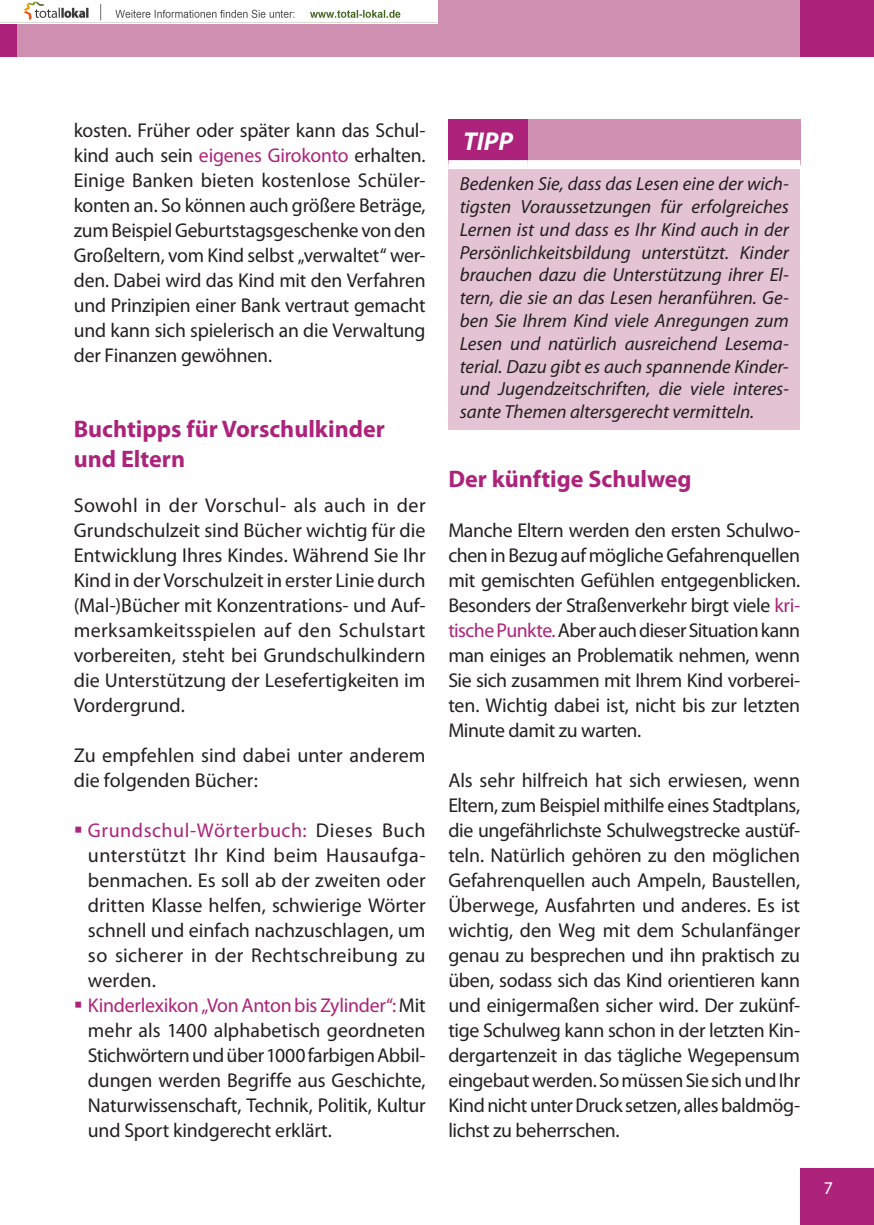
<style>
.page{position:relative;width:874px;height:1225px;background:#fff}
.page>*{position:absolute;margin:0;border:0;box-sizing:border-box;transform-origin:0 0}
.t1{font:italic 700 26px "Myriad Pro";color:#fff}
.t2{font:700 24px/30px "Myriad Pro";color:#ad227a}
.t3{font:20px/25px "Myriad Pro";letter-spacing:-.005em;color:#231f20;text-align:justify}
.t4{font:italic 19px/22.8px "Myriad Pro";color:#231f20;text-align:justify}
.t5{font:18px "Myriad Pro";color:#fff}
.s1{color:#ad227a}
</style>
<div class="page">
<div style="left:799px;top:1168px;width:74px;height:57px;background:#ad227a"></div>
<div style="left:0;top:0;width:17px;height:57px;background:#ad227a"></div>
<div style="left:17px;top:0;width:856px;height:57px;background:#ce8fb0"></div>
<div style="left:799px;top:0;width:74px;height:57px;background:#ad227a"></div>
<div style="left:448px;top:119px;width:79px;height:46px;background:#ad227a"></div>
<div style="left:527px;top:119px;width:272px;height:46px;background:#ce8fb0"></div>
<div style="left:448px;top:165px;width:351px;height:264px;background:#e3c3d4"></div>
<div style="left:448px;top:160px;width:79px;height:9px;background:#fff"></div>
<div style="left:527px;top:160px;width:272px;height:9px;background:#fff"></div>
<img style="left:0;top:0;width:437px;height:23px">
<p class="t3" style="left:74px;top:117px;width:353px">kosten. Früher oder später kann das Schul&shy;kind auch sein <span class="s1">eigenes Girokonto</span> erhalten.<br>Einige Banken bieten kostenlose Schüler&shy;konten an. So können auch größere Beträge, zum Beispiel Geburtstagsgeschenke von den Großeltern, vom Kind selbst „verwaltet“ wer&shy;den. Dabei wird das Kind mit den Verfahren und Prinzipien einer Bank vertraut gemacht und kann sich spielerisch an die Verwaltung der Finanzen gewöhnen.</p>
<p class="t2" style="left:74px;top:413px;width:312px">Buchtipps für Vorschulkinder und Eltern</p>
<p class="t3" style="left:74px;top:492px;width:353px">Sowohl in der Vorschul- als auch in der Grundschulzeit sind Bücher wichtig für die Entwicklung Ihres Kindes. Während Sie Ihr Kind in der Vorschulzeit in erster Linie durch (Mal-)Bücher mit Konzentrations- und Auf&shy;merksamkeitsspielen auf den Schulstart vorbereiten, steht bei Grundschulkindern die Unterstützung der Lesefertigkeiten im Vordergrund.</p>
<p class="t3" style="left:74px;top:742px;width:353px">Zu empfehlen sind dabei unter anderem die folgenden Bücher:</p>
<p class="t3" style="left:88px;top:817px;width:339px;text-align:left"><span class="s1">Grundschul-Wörterbuch:</span> Dieses Buch unterstützt Ihr Kind beim Hausaufga&shy;benmachen. Es soll ab der zweiten oder dritten Klasse helfen, schwierige Wörter schnell und einfach nachzuschlagen, um so sicherer in der Rechtschreibung zu werden.<br><span class="s1">Kinderlexikon „Von Anton bis Zylinder“:</span> Mit mehr als 1400 alphabetisch geordneten Stichwörtern und über 1000 farbigen Abbil&shy;dungen werden Begriffe aus Geschichte, Naturwissenschaft, Technik, Politik, Kultur und Sport kindgerecht erklärt.</p>
<h1 class="t1" style="left:463px;top:124px;width:51px">TIPP</h1>
<p class="t4" style="left:459px;top:172px;width:330px">Bedenken Sie, dass das Lesen eine der wich&shy;tigsten Voraussetzungen für erfolgreiches Lernen ist und dass es Ihr Kind auch in der Persönlichkeitsbildung unterstützt. Kinder brauchen dazu die Unterstützung ihrer El&shy;tern, die sie an das Lesen heranführen. Ge&shy;ben Sie Ihrem Kind viele Anregungen zum Lesen und natürlich ausreichend Lesema&shy;terial. Dazu gibt es auch spannende Kinder&shy;und Jugendzeitschriften, die viele interes&shy;sante Themen altersgerecht vermitteln.</p>
<p class="t2" style="left:448px;top:463px;width:245px">Der künftige Schulweg</p>
<p class="t3" style="left:448px;top:517px;width:353px">Manche Eltern werden den ersten Schulwo&shy;chen in Bezug auf mögliche Gefahrenquellen mit gemischten Gefühlen entgegenblicken.<br>Besonders der Straßenverkehr birgt viele <span class="s1">kri&shy;tische Punkte.</span> Aber auch dieser Situation kann man einiges an Problematik nehmen, wenn Sie sich zusammen mit Ihrem Kind vorberei&shy;ten. Wichtig dabei ist, nicht bis zur letzten Minute damit zu warten.</p>
<p class="t3" style="left:448px;top:767px;width:353px">Als sehr hilfreich hat sich erwiesen, wenn Eltern, zum Beispiel mithilfe eines Stadtplans, die ungefährlichste Schulwegstrecke austüf&shy;teln. Natürlich gehören zu den möglichen Gefahrenquellen auch Ampeln, Baustellen, Überwege, Ausfahrten und anderes. Es ist wichtig, den Weg mit dem Schulanfänger genau zu besprechen und ihn praktisch zu üben, sodass sich das Kind orientieren kann und einigermaßen sicher wird. Der zukünf&shy;tige Schulweg kann schon in der letzten Kin&shy;dergartenzeit in das tägliche Wegepensum eingebaut werden. So müssen Sie sich und Ihr Kind nicht unter Druck setzen, alles baldmög&shy;lichst zu beherrschen.</p>
<p class="t5" style="left:823px;top:1177px;width:11px">7</p>
</div>
